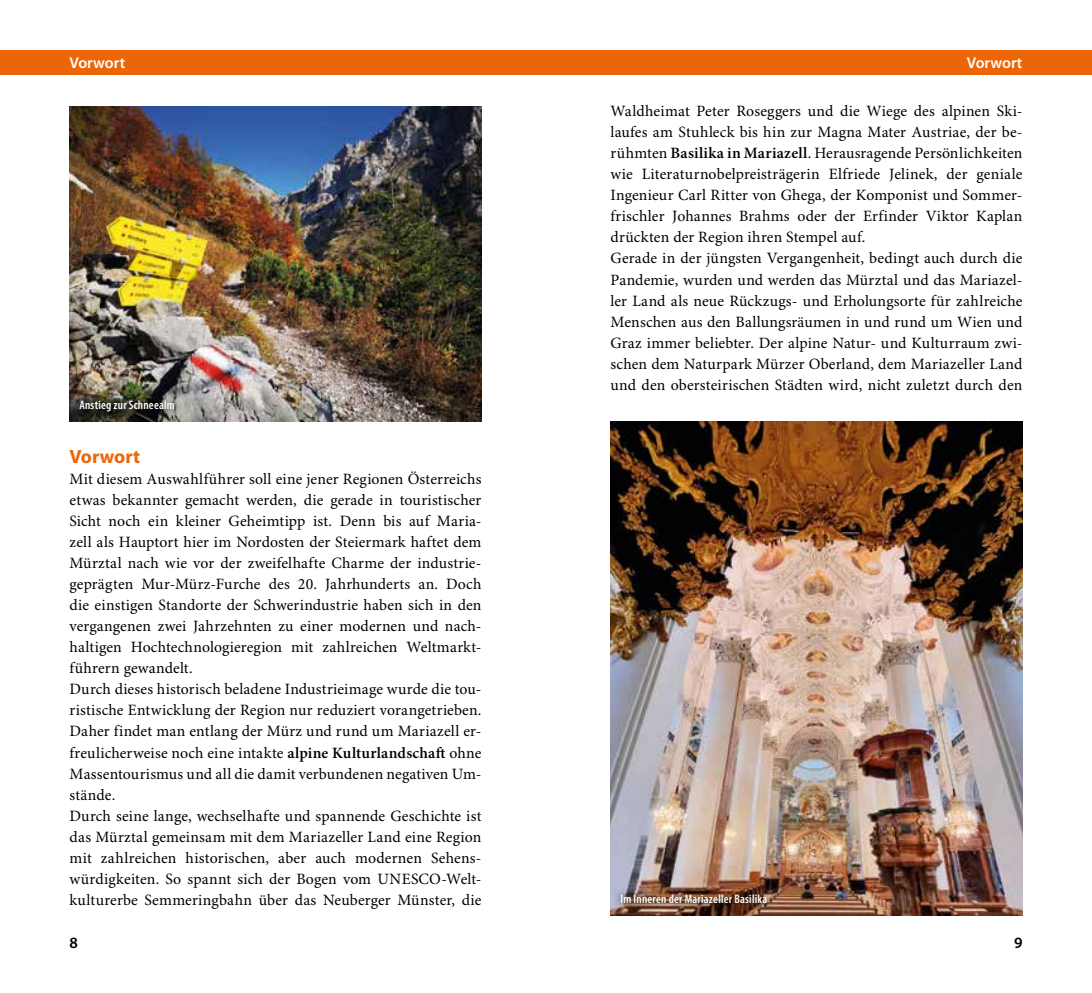
<style>
.page{position:relative;width:1092px;height:993px;background:#fff}
.page>*{position:absolute;margin:0;border:0;box-sizing:border-box;transform-origin:0 0}
.t1{font:700 19.25px "Myriad Pro";color:#ec6608}
.t2{font:15.75px/21px "Minion Pro";letter-spacing:.01em;color:#000}
.t3{font:600 15.75px "Myriad Pro";color:#fff}
.t4{font:600 15.75px "Myriad Pro";color:#000}
.t5{font:600 condensed 12.25px "Myriad Pro";letter-spacing:.02em;color:#fff}
.s1{font-weight:600}
</style>
<div class="page">
<div style="left:0;top:50px;width:546px;height:24px;background:#ec6608"></div>
<div style="left:546px;top:50px;width:545px;height:24px;background:#ec6608"></div>
<img style="left:69px;top:106px;width:412px;height:315px">
<div style="left:71px;top:393px;width:112px;height:27px;background:#000;opacity:.5"></div>
<img style="left:610px;top:421px;width:412px;height:493px">
<div style="left:612px;top:886px;width:163px;height:26px;background:#000;opacity:.5"></div>
<p class="t3" style="left:69px;top:54px;width:57px">Vorwort</p>
<p class="t3" style="left:966px;top:54px;width:57px">Vorwort</p>
<p class="t5" style="left:79px;top:397px;width:97px">Anstieg zur Schneealm</p>
<p class="t1" style="left:69px;top:446px;width:72px">Vorwort</p>
<p class="t2" style="left:69px;top:469px;width:413px">Mit diesem Auswahlführer soll eine jener Regionen Österreichs etwas bekannter gemacht werden, die gerade in touristischer Sicht noch ein kleiner Geheimtipp ist. Denn bis auf Maria&shy;zell als Hauptort hier im Nordosten der Steiermark haftet dem Mürztal nach wie vor der zweifelhafte Charme der industrie&shy;geprägten Mur-Mürz-Furche des 20. Jahrhunderts an. Doch die einstigen Standorte der Schwerindustrie haben sich in den vergangenen zwei Jahrzehnten zu einer modernen und nach&shy;haltigen Hochtechnologieregion mit zahlreichen Weltmarkt&shy;führern gewandelt.<br>Durch dieses historisch beladene Industrieimage wurde die tou&shy;ristische Entwicklung der Region nur reduziert vorangetrieben.<br>Daher findet man entlang der Mürz und rund um Mariazell er&shy;freulicherweise noch eine intakte <span class="s1">alpine Kulturlandschaft</span> ohne Massentourismus und all die damit verbundenen negativen Um&shy;stände.<br>Durch seine lange, wechselhafte und spannende Geschichte ist das Mürztal gemeinsam mit dem Mariazeller Land eine Region mit zahlreichen historischen, aber auch modernen Sehens&shy;würdigkeiten. So spannt sich der Bogen vom UNESCO-Welt&shy;kulturerbe Semmeringbahn über das Neuberger Münster, die</p>
<p class="t2" style="left:610px;top:101px;width:413px">Waldheimat Peter Roseggers und die Wiege des alpinen Ski&shy;laufes am Stuhleck bis hin zur Magna Mater Austriae, der be&shy;rühmten <span class="s1">Basilika in Mariazell</span>. Herausragende Persönlichkeiten wie Literaturnobelpreisträgerin Elfriede Jelinek, der geniale Ingenieur Carl Ritter von Ghega, der Komponist und Sommer&shy;frischler Johannes Brahms oder der Erfinder Viktor Kaplan drückten der Region ihren Stempel auf.<br>Gerade in der jüngsten Vergangenheit, bedingt auch durch die Pandemie, wurden und werden das Mürztal und das Mariazel&shy;ler Land als neue Rückzugs- und Erholungsorte für zahlreiche Menschen aus den Ballungsräumen in und rund um Wien und Graz immer beliebter. Der alpine Natur- und Kulturraum zwi&shy;schen dem Naturpark Mürzer Oberland, dem Mariazeller Land und den obersteirischen Städten wird, nicht zuletzt durch den</p>
<p class="t5" style="left:620px;top:891px;width:148px">Im Inneren der Mariazeller Basilika</p>
<p class="t4" style="left:69px;top:933px;width:10px">8</p>
<p class="t4" style="left:1013px;top:933px;width:10px">9</p>
</div>
